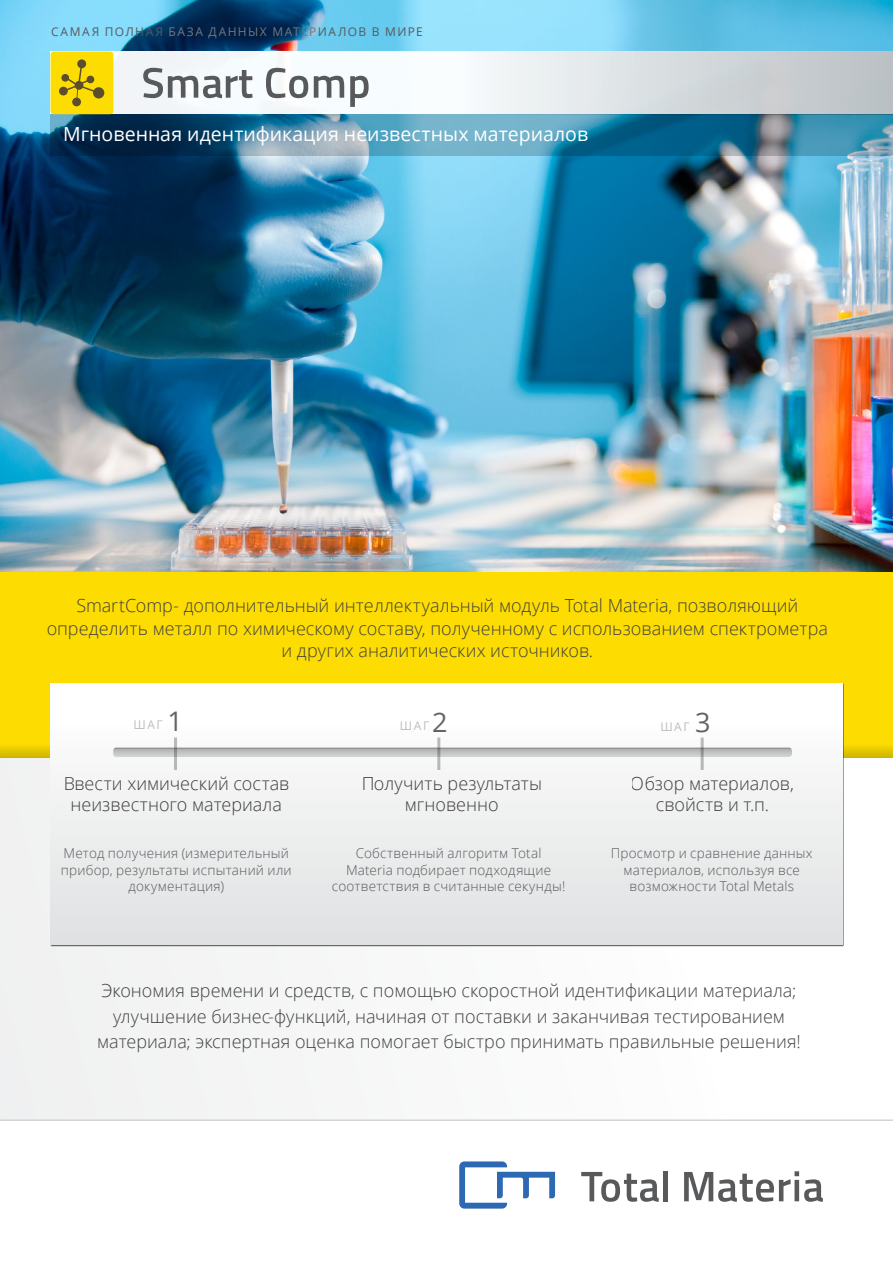
<style>
.page{position:relative;width:893px;height:1263px;background:#fff}
.page>*{position:absolute;margin:0;border:0;box-sizing:border-box;transform-origin:0 0}
.t1{font:27px "Open Sans";color:#636466}
.t2{font:19.5px "Open Sans";color:#fff}
.t3{font:300 18px/21px "Open Sans";color:#414042;text-align:center}
.t4{font:300 13.5px/16.5px "Open Sans";letter-spacing:.015em;color:#58595b;text-align:center}
.t5{font:12px "Open Sans";letter-spacing:.125em;color:#58595b}
.t6{font:12px "Open Sans";letter-spacing:.13em;color:#bcbec0}
.s1{color:#757779}
</style>
<div class="page">
<div style="left:0;top:651px;width:893px;height:468px;background:#f8f8f9"></div>
<img style="left:0;top:0;width:893px;height:572px">
<div style="left:0;top:572px;width:893px;height:185px;background:#fddd01"></div>
<svg style="left:0;top:747px;width:893px;height:10px"></svg>
<div style="left:51px;top:683px;width:791px;height:262px;background:linear-gradient(to bottom,#fff,#dfe0e1)"></div>
<div style="left:100px;top:736px;width:705px;height:23px;background:#000;opacity:.32"></div>
<div style="left:51px;top:52px;width:842px;height:62px;background:#f7fcfe"></div>
<svg style="left:51px;top:114px;width:842px;height:41px;background:#3b7b99"></svg>
<svg style="left:143px;top:68px;width:110px;height:30px"></svg>
<svg style="left:266px;top:68px;width:42px;height:30px"></svg>
<svg style="left:314px;top:76px;width:30px;height:22px"></svg>
<svg style="left:350px;top:76px;width:19px;height:31px"></svg>
<div style="left:51px;top:52px;width:62px;height:62px;background:#fddd01;border-radius:3px"></div>
<svg style="left:63px;top:64px;width:32px;height:36px"></svg>
<div style="left:72px;top:98px;width:9px;height:8px;background:#5b4d2e;border-radius:50%"></div>
<div style="left:59px;top:87px;width:9px;height:8px;background:#5b4d2e;border-radius:50%"></div>
<div style="left:75px;top:81px;width:8px;height:8px;background:#5b4d2e;border-radius:50%"></div>
<div style="left:61px;top:74px;width:8px;height:8px;background:#5b4d2e;border-radius:50%"></div>
<div style="left:87px;top:76px;width:7px;height:7px;background:#5b4d2e;border-radius:50%"></div>
<div style="left:77px;top:59px;width:9px;height:9px;background:#5b4d2e;border-radius:50%"></div>
<div style="left:93px;top:87px;width:11px;height:12px;background:#5b4d2e;border-radius:50%"></div>
<hr style="left:174px;top:737px;width:3px;height:33px;background:#000">
<hr style="left:437px;top:737px;width:3px;height:33px;background:#000">
<hr style="left:701px;top:737px;width:3px;height:33px;background:#000">
<svg style="left:581px;top:1172px;width:78px;height:30px"></svg>
<div style="left:663px;top:1171px;width:5px;height:30px;background:#58595b"></div>
<svg style="left:684px;top:1171px;width:139px;height:31px"></svg>
<svg style="left:459px;top:1161px;width:96px;height:47px"></svg>
<hr style="left:0;top:1119px;width:893px;height:2px;background:#d3d5d6">
<div style="left:435px;top:51px;width:458px;height:63px;background:linear-gradient(to right,#fafeff,#b8bec2)"></div>
<p class="t5" style="left:51px;top:23px;width:373px">Самая полная <span class="s1">база данных матер</span>иалов в м ире</p>
<p class="t2" style="left:63px;top:120px;width:526px">Мгновенная идентификация неизвестных материалов</p>
<p class="t3" style="left:47px;top:594px;width:783px;line-height:22.5px">SmartComp- дополнительный интеллектуальный модуль Total Materia, позволяющий определить металл по химическому составу, полученному с использованием спектрометра и других аналитических источников.</p>
<h1 class="t1" style="left:168px;top:703px;width:17px">1</h1>
<h1 class="t1" style="left:432px;top:703px;width:17px">2</h1>
<h1 class="t1" style="left:695px;top:703px;width:17px">3</h1>
<p class="t6" style="left:133px;top:716px;width:31px">Шаг</p>
<p class="t6" style="left:400px;top:718px;width:31px">Шаг</p>
<p class="t6" style="left:660px;top:718px;width:31px">Шаг</p>
<p class="t3" style="left:63px;top:772px;width:228px">Ввести химический состав неизвестного материала</p>
<p class="t4" style="left:61px;top:845px;width:232px">Метод получения (измерительный прибор, результаты испытаний или документация)</p>
<p class="t3" style="left:361px;top:772px;width:182px">Получить результаты мгновенно</p>
<p class="t3" style="left:631px;top:772px;width:164px">Обзор материалов, свойств и т.п.</p>
<p class="t4" style="left:332px;top:845px;width:235px">Собственный алгоритм Total<br>Materia подбирает подходящие соответствия в считанные секунды!</p>
<p class="t4" style="left:611px;top:845px;width:203px">Просмотр и сравнение данных материалов, используя все возможности Total Metals</p>
<p class="t3" style="left:97px;top:977px;width:705px;line-height:25.5px">Экономия времени и средств, с помощью скоростной идентификации материала; улучшение бизнес-функций, начиная от поставки и заканчивая тестированием материала; экспертная оценка помогает быстро принимать правильные решения!</p>
</div>
